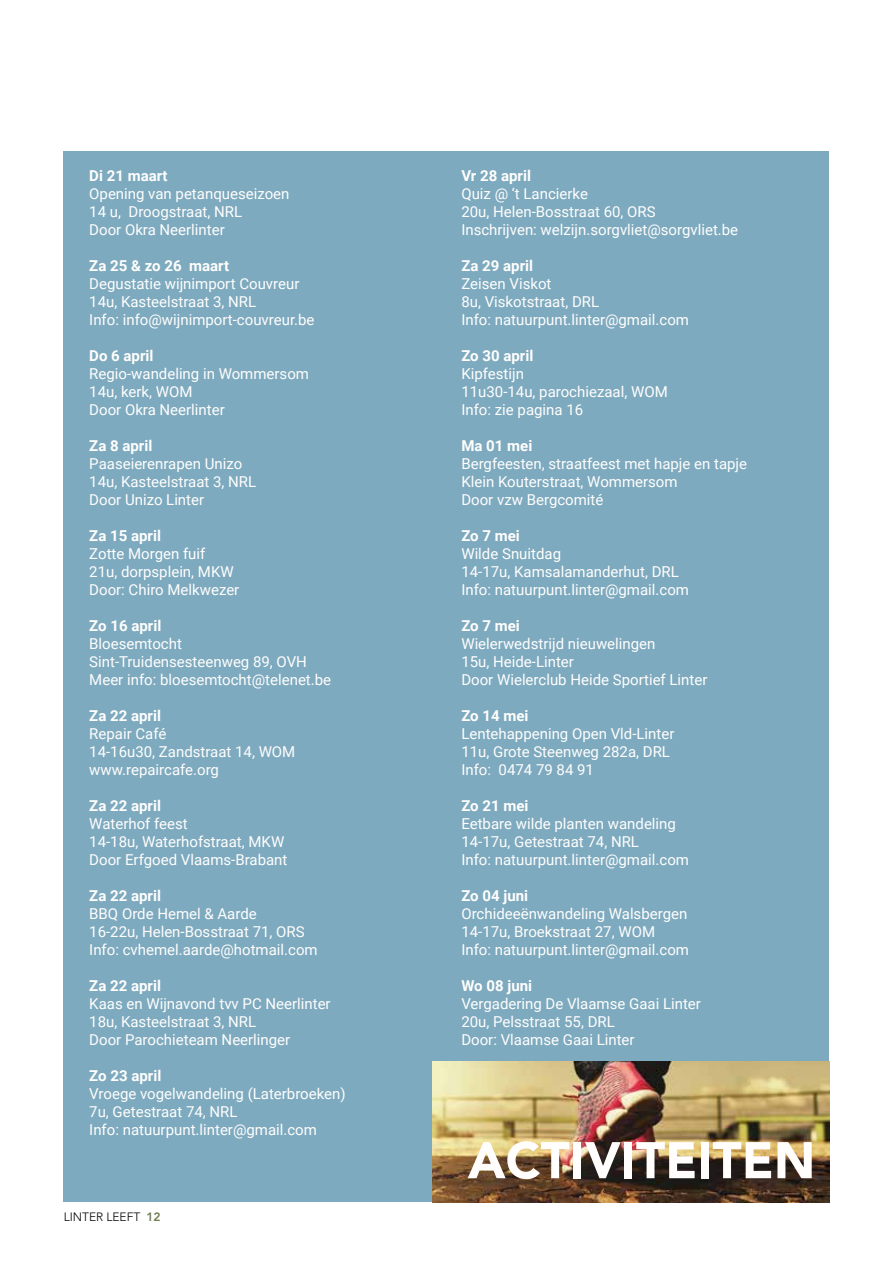
<style>
.page{position:relative;width:893px;height:1263px;background:#fff}
.page>*{position:absolute;margin:0;border:0;box-sizing:border-box;transform-origin:0 0}
.t1{font:900 51px "Avenir LT Pro";color:#fffefd}
.t2{font:15px/18px "Roboto";color:#fffefd}
.t3{font:700 15px "Roboto";color:#fffefd}
.t4{font:300 12px "Avenir LT Pro";color:#000}
.s1{font-weight:800;color:#707e52}
</style>
<div class="page">
<div style="left:64px;top:152px;width:765px;height:1050px;background:#7eaabf"></div>
<img style="left:433px;top:1061px;width:396px;height:141px">
<p class="t3" style="left:89px;top:165px;width:80px">Di 21 maart</p>
<p class="t2" style="left:89px;top:184px;width:202px">Opening van petanqueseizoen<br>14 u, Droogstraat, NRL<br>Door Okra Neerlinter</p>
<p class="t3" style="left:89px;top:255px;width:141px">Za 25 &amp; zo 26 maart</p>
<p class="t2" style="left:89px;top:274px;width:227px">Degustatie wijnimport Couvreur<br>14u, Kasteelstraat 3, NRL<br>Info: info@wijnimport-couvreur.be</p>
<p class="t3" style="left:89px;top:345px;width:66px">Do 6 april</p>
<p class="t2" style="left:89px;top:364px;width:221px">Regio-wandeling in Wommersom<br>14u, kerk, WOM<br>Door Okra Neerlinter</p>
<p class="t3" style="left:89px;top:435px;width:65px">Za 8 april</p>
<p class="t2" style="left:89px;top:454px;width:168px">Paaseierenrapen Unizo<br>14u, Kasteelstraat 3, NRL<br>Door Unizo Linter</p>
<p class="t3" style="left:89px;top:525px;width:73px">Za 15 april</p>
<p class="t2" style="left:89px;top:544px;width:152px">Zotte Morgen fuif<br>21u, dorpsplein, MKW<br>Door: Chiro Melkwezer</p>
<p class="t3" style="left:89px;top:615px;width:74px">Zo 16 april</p>
<p class="t2" style="left:89px;top:634px;width:243px">Bloesemtocht<br>Sint-Truidensesteenweg 89, OVH<br>Meer info: bloesemtocht@telenet.be</p>
<p class="t3" style="left:89px;top:705px;width:73px">Za 22 april</p>
<p class="t2" style="left:89px;top:724px;width:208px">Repair Café<br>14-16u30, Zandstraat 14, WOM www.repaircafe.org</p>
<p class="t3" style="left:89px;top:795px;width:73px">Za 22 april</p>
<p class="t2" style="left:89px;top:814px;width:200px">Waterhof feest<br>14-18u, Waterhofstraat, MKW<br>Door Erfgoed Vlaams-Brabant</p>
<p class="t3" style="left:89px;top:885px;width:73px">Za 22 april</p>
<p class="t2" style="left:89px;top:904px;width:230px">BBQ Orde Hemel &amp; Aarde<br>16-22u, Helen-Bosstraat 71, ORS<br>Info: cvhemel.aarde@hotmail.com</p>
<p class="t3" style="left:89px;top:975px;width:73px">Za 22 april</p>
<p class="t2" style="left:89px;top:994px;width:243px">Kaas en Wijnavond tvv PC Neerlinter<br>18u, Kasteelstraat 3, NRL<br>Door Parochieteam Neerlinger</p>
<p class="t3" style="left:89px;top:1065px;width:74px">Zo 23 april</p>
<p class="t2" style="left:89px;top:1084px;width:258px">Vroege vogelwandeling (Laterbroeken)<br>7u, Getestraat 74, NRL<br>Info: natuurpunt.linter@gmail.com</p>
<p class="t4" style="left:64px;top:1210px;width:98px">LINTER LEEFT <span class="s1">12</span></p>
<p class="t3" style="left:461px;top:165px;width:71px">Vr 28 april</p>
<p class="t2" style="left:461px;top:184px;width:278px">Quiz @ ‘t Lancierke<br>20u, Helen-Bosstraat 60, ORS<br>Inschrijven: welzijn.sorgvliet@sorgvliet.be</p>
<p class="t3" style="left:461px;top:255px;width:73px">Za 29 april</p>
<p class="t2" style="left:461px;top:274px;width:229px">Zeisen Viskot<br>8u, Viskotstraat, DRL<br>Info: natuurpunt.linter@gmail.com</p>
<p class="t3" style="left:461px;top:345px;width:74px">Zo 30 april</p>
<p class="t2" style="left:461px;top:364px;width:208px">Kipfestijn<br>11u30-14u, parochiezaal, WOM<br>Info: zie pagina 16</p>
<p class="t3" style="left:461px;top:435px;width:72px">Ma 01 mei</p>
<p class="t2" style="left:461px;top:454px;width:287px">Bergfeesten, straatfeest met hapje en tapje<br>Klein Kouterstraat, Wommersom<br>Door vzw Bergcomité</p>
<p class="t3" style="left:461px;top:525px;width:60px">Zo 7 mei</p>
<p class="t2" style="left:461px;top:544px;width:229px">Wilde Snuitdag<br>14-17u, Kamsalamanderhut, DRL<br>Info: natuurpunt.linter@gmail.com</p>
<p class="t3" style="left:461px;top:615px;width:60px">Zo 7 mei</p>
<p class="t2" style="left:461px;top:634px;width:248px">Wielerwedstrijd nieuwelingen<br>15u, Heide-Linter<br>Door Wielerclub Heide Sportief Linter</p>
<p class="t3" style="left:461px;top:705px;width:69px">Zo 14 mei</p>
<p class="t2" style="left:461px;top:724px;width:215px">Lentehappening Open Vld-Linter<br>11u, Grote Steenweg 282a, DRL<br>Info: 0474 79 84 91</p>
<p class="t3" style="left:461px;top:795px;width:69px">Zo 21 mei</p>
<p class="t2" style="left:461px;top:814px;width:229px">Eetbare wilde planten wandeling<br>14-17u, Getestraat 74, NRL<br>Info: natuurpunt.linter@gmail.com</p>
<p class="t3" style="left:461px;top:885px;width:68px">Zo 04 juni</p>
<p class="t2" style="left:461px;top:904px;width:229px">Orchideeënwandeling Walsbergen<br>14-17u, Broekstraat 27, WOM<br>Info: natuurpunt.linter@gmail.com</p>
<p class="t3" style="left:461px;top:975px;width:72px">Wo 08 juni</p>
<p class="t2" style="left:461px;top:994px;width:241px">Vergadering De Vlaamse Gaai Linter<br>20u, Pelsstraat 55, DRL<br>Door: Vlaamse Gaai Linter</p>
<h1 class="t1" style="left:468px;top:1129px;width:349px">ACTIVITEITEN</h1>
</div>
